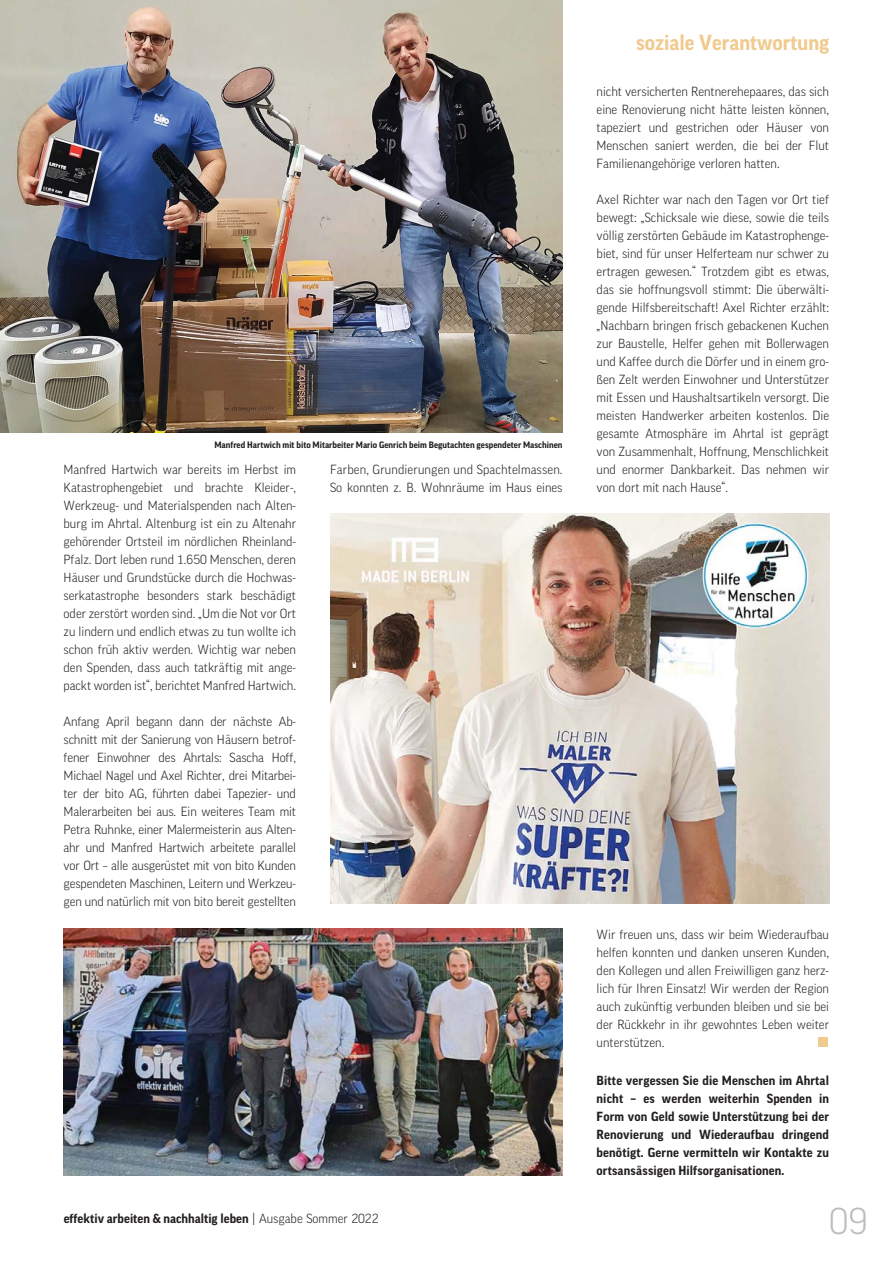
<style>
.page{position:relative;width:893px;height:1263px;background:#fff}
.page>*{position:absolute;margin:0;border:0;box-sizing:border-box;transform-origin:0 0}
.t1{font:300 36px "FF Good Pro";color:#bbbdc0}
.t2{font:700 21px "FF Good Pro";color:#f0cb8f}
.t3{font:300 12.75px/18px "FF Good Pro";color:#231f20;text-align:justify}
.t4{font:700 12.75px/18px "FF Good Pro";letter-spacing:.01em;color:#231f20;text-align:justify}
.t5{font:700 9px "FF Good Pro";color:#231f20}
.s1{font-weight:300}
</style>
<div class="page">
<div style="left:818px;top:1037px;width:9px;height:10px;background:#f0cb8f"></div>
<img style="left:0;top:0;width:562px;height:433px">
<img style="left:64px;top:928px;width:498px;height:247px">
<img style="left:331px;top:514px;width:498px;height:389px">
<p class="t5" style="left:214px;top:441px;width:349px">Manfred Hartwich mit bito Mitarbeiter Mario Genrich beim Begutachten gespendeter Maschinen</p>
<p class="t3" style="left:64px;top:462px;width:234px">Manfred Hartwich war bereits im Herbst im Katastrophengebiet und brachte Kleider-, Werkzeug- und Materialspenden nach Alten&shy;burg im Ahrtal. Altenburg ist ein zu Altenahr gehörender Ortsteil im nördlichen Rheinland-Pfalz. Dort leben rund 1.650 Menschen, deren Häuser und Grundstücke durch die Hochwas&shy;serkatastrophe besonders stark beschädigt oder zerstört worden sind. „Um die Not vor Ort zu lindern und endlich etwas zu tun wollte ich schon früh aktiv werden. Wichtig war neben den Spenden, dass auch tatkräftig mit ange&shy;packt worden ist“, berichtet Manfred Hartwich.</p>
<p class="t3" style="left:64px;top:714px;width:234px">Anfang April begann dann der nächste Ab&shy;schnitt mit der Sanierung von Häusern betrof&shy;fener Einwohner des Ahrtals: Sascha Hoff, Michael Nagel und Axel Richter, drei Mitarbei&shy;ter der bito AG, führten dabei Tapezier- und Malerarbeiten bei aus. Ein weiteres Team mit Petra Ruhnke, einer Malermeisterin aus Alten&shy;ahr und Manfred Hartwich arbeitete parallel vor Ort – alle ausgerüstet mit von bito Kunden gespendeten Maschinen, Leitern und Werkzeu&shy;gen und natürlich mit von bito bereit gestellten</p>
<p class="t3" style="left:330px;top:462px;width:234px">Farben, Grundierungen und Spachtelmassen.<br>So konnten z. B. Wohnräume im Haus eines</p>
<p class="t4" style="left:64px;top:1210px;width:316px">effektiv arbeiten &amp; nachhaltig leben <span class="s1">| Ausgabe Sommer 2022</span></p>
<h2 class="t2" style="left:636px;top:34px;width:195px">soziale Verantwortung</h2>
<p class="t3" style="left:596px;top:83px;width:234px">nicht versicherten Rentnerehepaares, das sich eine Renovierung nicht hätte leisten können, tapeziert und gestrichen oder Häuser von Menschen saniert werden, die bei der Flut Familienangehörige verloren hatten.</p>
<p class="t3" style="left:596px;top:191px;width:234px">Axel Richter war nach den Tagen vor Ort tief bewegt: „Schicksale wie diese, sowie die teils völlig zerstörten Gebäude im Katastrophenge&shy;biet, sind für unser Helferteam nur schwer zu ertragen gewesen.“ Trotzdem gibt es etwas, das sie hoffnungsvoll stimmt: Die überwälti&shy;gende Hilfsbereitschaft! Axel Richter erzählt: „Nachbarn bringen frisch gebackenen Kuchen zur Baustelle, Helfer gehen mit Bollerwagen und Kaffee durch die Dörfer und in einem gro&shy;ßen Zelt werden Einwohner und Unterstützer mit Essen und Haushaltsartikeln versorgt. Die meisten Handwerker arbeiten kostenlos. Die gesamte Atmosphäre im Ahrtal ist geprägt von Zusammenhalt, Hoffnung, Menschlichkeit und enormer Dankbarkeit. Das nehmen wir von dort mit nach Hause“.</p>
<p class="t3" style="left:596px;top:926px;width:234px">Wir freuen uns, dass wir beim Wiederaufbau helfen konnten und danken unseren Kunden, den Kollegen und allen Freiwilligen ganz herz&shy;lich für Ihren Einsatz! Wir werden der Region auch zukünftig verbunden bleiben und sie bei der Rückkehr in ihr gewohntes Leben weiter unterstützen.</p>
<p class="t4" style="left:596px;top:1073px;width:234px">Bitte vergessen Sie die Menschen im Ahrtal nicht – es werden weiterhin Spenden in Form von Geld sowie Unterstützung bei der Renovierung und Wiederaufbau dringend benötigt. Gerne vermitteln wir Kontakte zu ortsansässigen Hilfsorganisationen.</p>
<h1 class="t1" style="left:829px;top:1207px;width:40px">09</h1>
</div>
